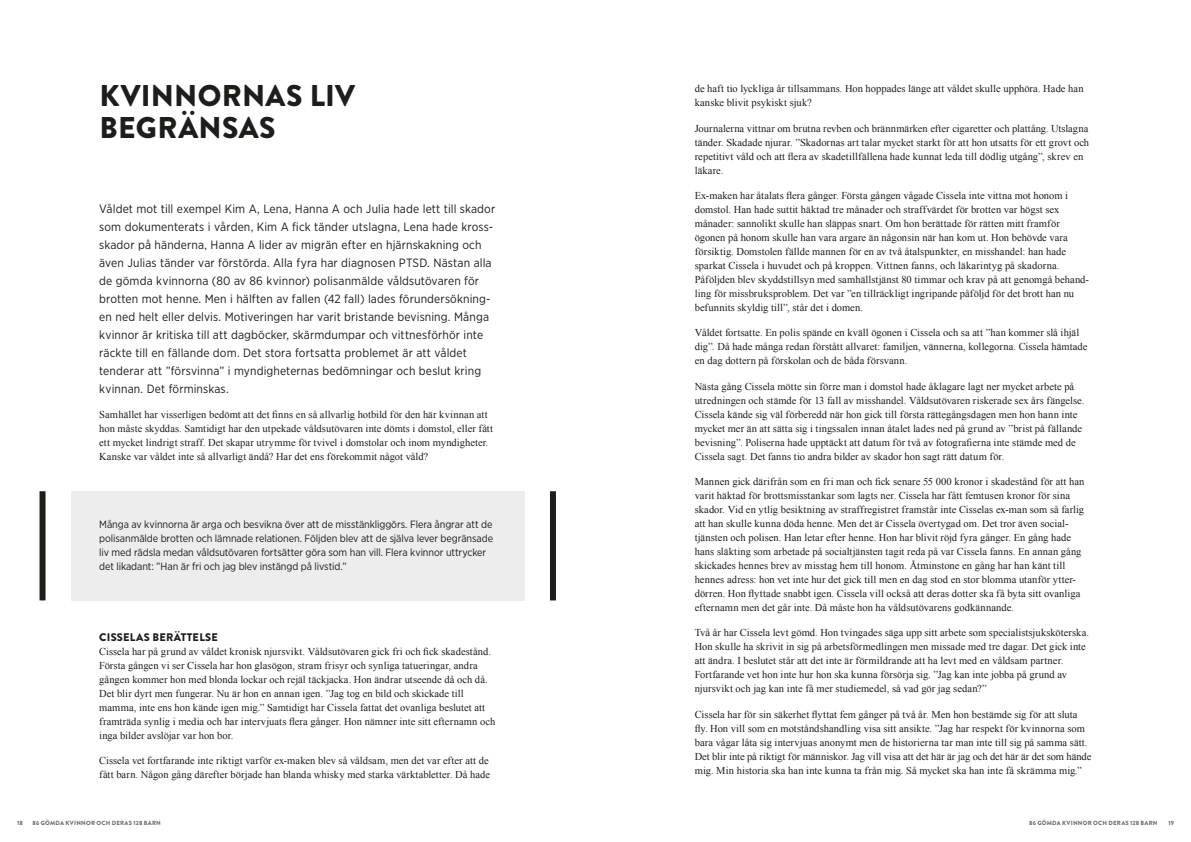
<style>
.page{position:relative;width:1191px;height:842px;background:#fff}
.page>*{position:absolute;margin:0;border:0;box-sizing:border-box;transform-origin:0 0}
.t1{font:900 30px/32px "Brandon Grotesque";letter-spacing:.01em;color:#1d1d1b}
.t2{font:12px/18px "Gotham Narrow";letter-spacing:.01em;color:#1d1d1b}
.t3{font:900 11px "Brandon Grotesque";letter-spacing:.025em;color:#1d1d1b}
.t4{font:10.5px/14px "Times New Roman";letter-spacing:.005em;color:#1d1d1b}
.t5{font:10.5px/14px "Gotham Narrow";letter-spacing:-.01em;color:#1d1d1b}
.t6{font:900 6px "Brandon Grotesque";letter-spacing:.035em;color:#706f6f}
</style>
<div class="page">
<div style="left:71px;top:491px;width:453px;height:109px;background:#ededed"></div>
<div style="left:40px;top:491px;width:6px;height:109px;background:#1d1d1b"></div>
<div style="left:550px;top:491px;width:6px;height:109px;background:#1d1d1b"></div>
<h1 class="t1" style="left:99px;top:80px;width:257px">KVINNORNAS LIV<br>BEGRÄNSAS</h1>
<p class="t2" style="left:99px;top:199px;width:397px">Våldet mot till exempel Kim A, Lena, Hanna A och Julia hade lett till skador som dokumenterats i vården, Kim A fick tänder utslagna, Lena hade kros - skador på händerna, Hanna A lider av migrän efter en hjärnskakning och även Julias tänder var förstörda. Alla fyra har diagnosen PTSD. Nästan alla de gömda kvinnorna (80 av 86 kvinnor) polisanmälde våldsutövaren för brotten mot henne. Men i hälften av fallen (42 fall) lades förundersökning&shy;en ned helt eller delvis. Motiveringen har varit bristande bevisning. Många kvinnor är kritiska till att dagböcker, skärmdumpar och vittnesförhör inte räckte till en fällande dom. Det stora fortsatta problemet är att våldet tenderar att ”försvinna” i myndigheternas bedömningar och beslut kring kvinnan. Det förminskas.</p>
<p class="t4" style="left:99px;top:407px;width:395px">Samhället har visserligen bedömt att det finns en så allvarlig hotbild för den här kvinnan att hon måste skyddas. Samtidigt har den utpekade våldsutövaren inte dömts i domstol, eller fått ett mycket lindrigt straff. Det skapar utrymme för tvivel i domstolar och inom myndigheter.<br>Kanske var våldet inte så allvarligt ändå? Har det ens förekommit något våld?</p>
<p class="t5" style="left:99px;top:517px;width:395px">Många av kvinnorna är arga och besvikna över att de misstänkliggörs. Flera ångrar att de polisanmälde brotten och lämnade relationen. Följden blev att de själva lever begränsade liv med rädsla medan våldsutövaren fortsätter göra som han vill. Flera kvinnor uttrycker det likadant: ”Han är fri och jag blev instängd på livstid.”</p>
<p class="t3" style="left:99px;top:629px;width:120px">CISSELAS BERÄTTELSE</p>
<p class="t4" style="left:99px;top:644px;width:397px">Cissela har på grund av våldet kronisk njursvikt. Våldsutövaren gick fri och fick skadestånd.<br>Första gången vi ser Cissela har hon glasögon, stram frisyr och synliga tatueringar, andra gången kommer hon med blonda lockar och rejäl täckjacka. Hon ändrar utseende då och då.<br>Det blir dyrt men fungerar. Nu är hon en annan igen. ”Jag tog en bild och skickade till mamma, inte ens hon kände igen mig.” Samtidigt har Cissela fattat det ovanliga beslutet att framträda synlig i media och har intervjuats flera gånger. Hon nämner inte sitt efternamn och inga bilder avslöjar var hon bor.</p>
<p class="t4" style="left:99px;top:753px;width:392px">Cissela vet fortfarande inte riktigt varför ex-maken blev så våldsam, men det var efter att de fått barn. Någon gång därefter började han blanda whisky med starka värktabletter. Då hade</p>
<p class="t4" style="left:694px;top:82px;width:390px">de haft tio lyckliga år tillsammans. Hon hoppades länge att våldet skulle upphöra. Hade han kanske blivit psykiskt sjuk?</p>
<p class="t4" style="left:694px;top:121px;width:396px">Journalerna vittnar om brutna revben och brännmärken efter cigaretter och plattång. Utslagna tänder. Skadade njurar. ”Skadornas art talar mycket starkt för att hon utsatts för ett grovt och repetitivt våld och att flera av skadetillfällena hade kunnat leda till dödlig utgång”, skrev en läkare.</p>
<p class="t4" style="left:694px;top:188px;width:396px">Ex-maken har åtalats flera gånger. Första gången vågade Cissela inte vittna mot honom i domstol. Han hade suttit häktad tre månader och straffvärdet för brotten var högst sex månader: sannolikt skulle han släppas snart. Om hon berättade för rätten mitt framför ögonen på honom skulle han vara argare än någonsin när han kom ut. Hon behövde vara försiktig. Domstolen fällde mannen för en av två åtalspunkter, en misshandel: han hade sparkat Cissela i huvudet och på kroppen. Vittnen fanns, och läkarintyg på skadorna.<br>Påföljden blev skyddstillsyn med samhällstjänst 80 timmar och krav på att genomgå behand&shy;ling för missbruksproblem. Det var ”en tillräckligt ingripande påföljd för det brott han nu befunnits skyldig till”, står det i domen.</p>
<p class="t4" style="left:694px;top:326px;width:394px">Våldet fortsatte. En polis spände en kväll ögonen i Cissela och sa att ”han kommer slå ihjäl dig”. Då hade många redan förstått allvaret: familjen, vännerna, kollegorna. Cissela hämtade en dag dottern på förskolan och de båda försvann.</p>
<p class="t4" style="left:694px;top:379px;width:391px">Nästa gång Cissela mötte sin förre man i domstol hade åklagare lagt ner mycket arbete på utredningen och stämde för 13 fall av misshandel. Våldsutövaren riskerade sex års fängelse.<br>Cissela kände sig väl förberedd när hon gick till första rättegångsdagen men hon hann inte mycket mer än att sätta sig i tingssalen innan åtalet lades ned på grund av ”brist på fällande bevisning”. Poliserna hade upptäckt att datum för två av fotografierna inte stämde med de Cissela sagt. Det fanns tio andra bilder av skador hon sagt rätt datum för.</p>
<p class="t4" style="left:694px;top:474px;width:391px">Mannen gick därifrån som en fri man och fick senare 55 000 kronor i skadestånd för att han varit häktad för brottsmisstankar som lagts ner. Cissela har fått femtusen kronor för sina skador. Vid en ytlig besiktning av straffregistret framstår inte Cisselas ex-man som så farlig att han skulle kunna döda henne. Men det är Cissela övertygad om. Det tror även social&shy;tjänsten och polisen. Han letar efter henne. Hon har blivit röjd fyra gånger. En gång hade hans släkting som arbetade på socialtjänsten tagit reda på var Cissela fanns. En annan gång skickades hennes brev av misstag hem till honom. Åtminstone en gång har han känt till hennes adress: hon vet inte hur det gick till men en dag stod en stor blomma utanför ytter&shy;dörren. Hon flyttade snabbt igen. Cissela vill också att deras dotter ska få byta sitt ovanliga efternamn men det går inte. Då måste hon ha våldsutövarens godkännande.</p>
<p class="t4" style="left:694px;top:626px;width:396px">Två år har Cissela levt gömd. Hon tvingades säga upp sitt arbete som specialistsjuksköterska.<br>Hon skulle ha skrivit in sig på arbetsförmedlingen men missade med tre dagar. Det gick inte att ändra. I beslutet står att det inte är förmildrande att ha levt med en våldsam partner.<br>Fortfarande vet hon inte hur hon ska kunna försörja sig. ”Jag kan inte jobba på grund av njursvikt och jag kan inte få mer studiemedel, så vad gör jag sedan?”</p>
<p class="t4" style="left:694px;top:707px;width:398px">Cissela har för sin säkerhet flyttat fem gånger på två år. Men hon bestämde sig för att sluta fly. Hon vill som en motståndshandling visa sitt ansikte. ”Jag har respekt för kvinnorna som bara vågar låta sig intervjuas anonymt men de historierna tar man inte till sig på samma sätt.<br>Det blir inte på riktigt för människor. Jag vill visa att det här är jag och det här är det som hände mig. Min historia ska han inte kunna ta från mig. Så mycket ska han inte få skrämma mig.”</p>
<p class="t6" style="left:17px;top:819px;width:7px">18</p>
<p class="t6" style="left:33px;top:819px;width:130px">86 GÖMDA KVINNOR OCH DERAS 128 BARN</p>
<p class="t6" style="left:1029px;top:819px;width:130px">86 GÖMDA KVINNOR OCH DERAS 128 BARN</p>
<p class="t6" style="left:1168px;top:819px;width:7px">19</p>
</div>
